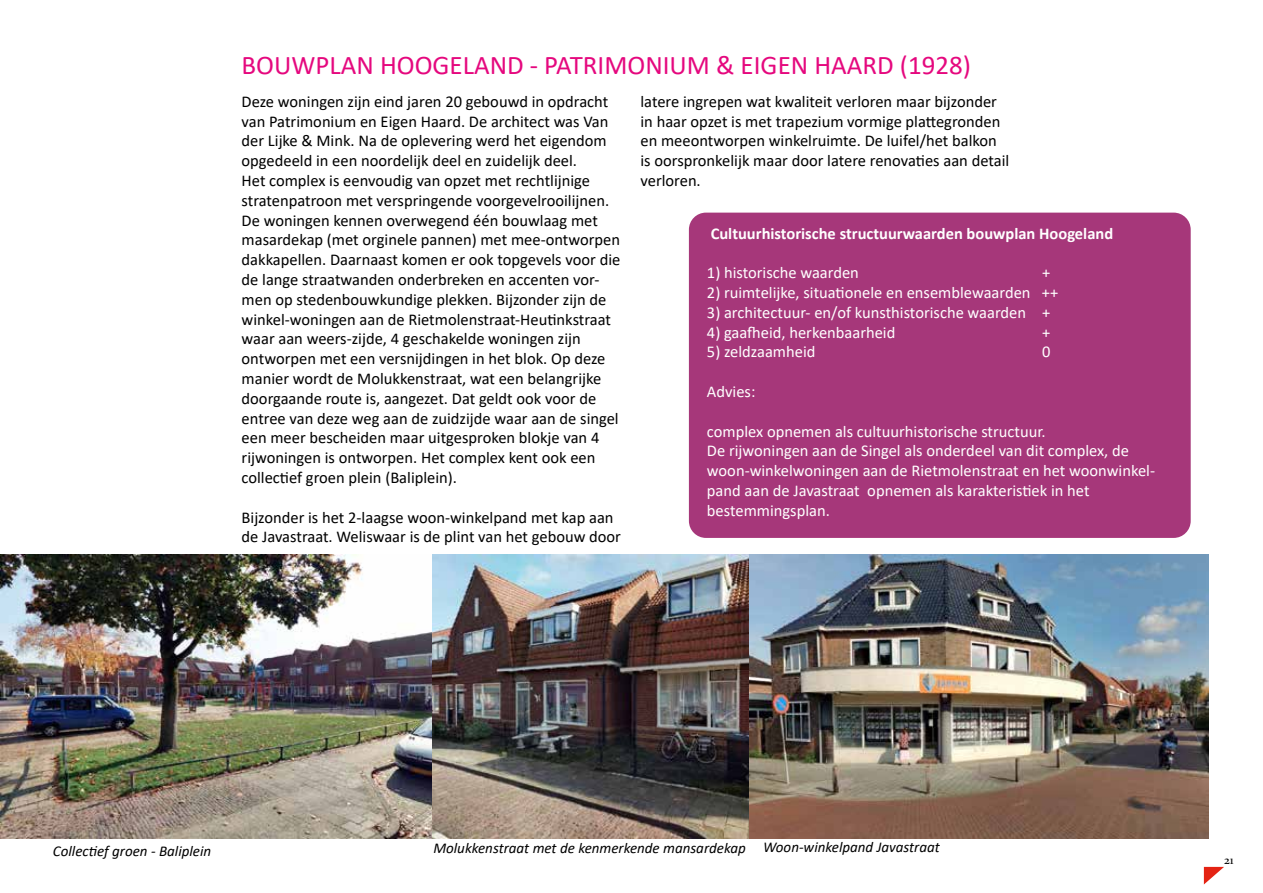
<style>
.page{position:relative;width:1263px;height:893px;background:#fff}
.page>*{position:absolute;margin:0;border:0;box-sizing:border-box;transform-origin:0 0}
.t1{font:27px "Calibri";color:#e5087e}
.t2{font:16.5px/19.8px "Calibri";color:#000}
.t3{font:16.5px/19.8px "Calibri";color:#fff}
.t4{font:700 16.5px "Calibri";color:#fff}
.t5{font:italic 15px "Calibri";color:#000}
.t6{font:12px "Constantia";color:#000}
</style>
<div class="page">
<svg style="left:1204px;top:867px;width:20px;height:17px"></svg>
<img style="left:0;top:555px;width:432px;height:284px">
<img style="left:432px;top:555px;width:777px;height:284px">
<div style="left:689px;top:213px;width:502px;height:325px;background:#a6377a;border-radius:17px"></div>
<h1 class="t1" style="left:242px;top:47px;width:731px">BOUWPLAN HOOGELAND - PATRIMONIUM &amp; EIGEN HAARD (1928)</h1>
<p class="t2" style="left:242px;top:91px;width:380px">Deze woningen zijn eind jaren 20 gebouwd in opdracht van Patrimonium en Eigen Haard. De architect was Van der Lijke &amp; Mink. Na de oplevering werd het eigendom opgedeeld in een noordelijk deel en zuidelijk deel.<br>Het complex is eenvoudig van opzet met rechtlijnige stratenpatroon met verspringende voorgevelrooilijnen.<br>De woningen kennen overwegend één bouwlaag met masardekap (met orginele pannen) met mee-ontworpen dakkapellen. Daarnaast komen er ook topgevels voor die de lange straatwanden onderbreken en accenten vor&shy;men op stedenbouwkundige plekken. Bijzonder zijn de winkel-woningen aan de Rietmolenstraat-Heutinkstraat waar aan weers-zijde, 4 geschakelde woningen zijn ontworpen met een versnijdingen in het blok. Op deze manier wordt de Molukkenstraat, wat een belangrijke doorgaande route is, aangezet. Dat geldt ook voor de entree van deze weg aan de zuidzijde waar aan de singel een meer bescheiden maar uitgesproken blokje van 4 rijwoningen is ontworpen. Het complex kent ook een collectief groen plein (Baliplein).</p>
<p class="t2" style="left:242px;top:507px;width:381px">Bijzonder is het 2-laagse woon-winkelpand met kap aan de Javastraat. Weliswaar is de plint van het gebouw door</p>
<p class="t2" style="left:640px;top:91px;width:370px">latere ingrepen wat kwaliteit verloren maar bijzonder in haar opzet is met trapezium vormige plattegronden en meeontworpen winkelruimte. De luifel/het balkon is oorspronkelijk maar door latere renovaties aan detail verloren.</p>
<p class="t4" style="left:711px;top:221px;width:404px">Cultuurhistorische structuurwaarden bouwplan Hoogeland</p>
<p class="t3" style="left:707px;top:262px;width:153px">1) historische waarden</p>
<p class="t3" style="left:1042px;top:262px;width:10px">+</p>
<p class="t3" style="left:707px;top:282px;width:353px">2) ruimtelijke, situationele en ensemblewaarden ++</p>
<p class="t3" style="left:707px;top:302px;width:345px">3) architectuur- en/of kunsthistorische waarden +</p>
<p class="t3" style="left:707px;top:322px;width:190px">4) gaafheid, herkenbaarheid</p>
<p class="t3" style="left:1042px;top:322px;width:10px">+</p>
<p class="t3" style="left:707px;top:342px;width:110px">5) zeldzaamheid</p>
<p class="t3" style="left:1042px;top:342px;width:10px">0</p>
<p class="t3" style="left:707px;top:381px;width:50px">Advies:</p>
<p class="t3" style="left:707px;top:421px;width:450px">complex opnemen als cultuurhistorische structuur.<br>De rijwoningen aan de Singel als onderdeel van dit complex, de woon-winkelwoningen aan de Rietmolenstraat en het woonwinkel&shy;pand aan de Javastraat opnemen als karakteristiek in het bestemmingsplan.</p>
<p class="t5" style="left:53px;top:840px;width:160px">Collectief groen - Baliplein</p>
<p class="t5" style="left:433px;top:838px;width:508px">Molukkenstraat met de kenmerkende mansardekap Woon-winkelpand Javastraat</p>
<p class="t6" style="left:1224px;top:852px;width:11px">21</p>
</div>
